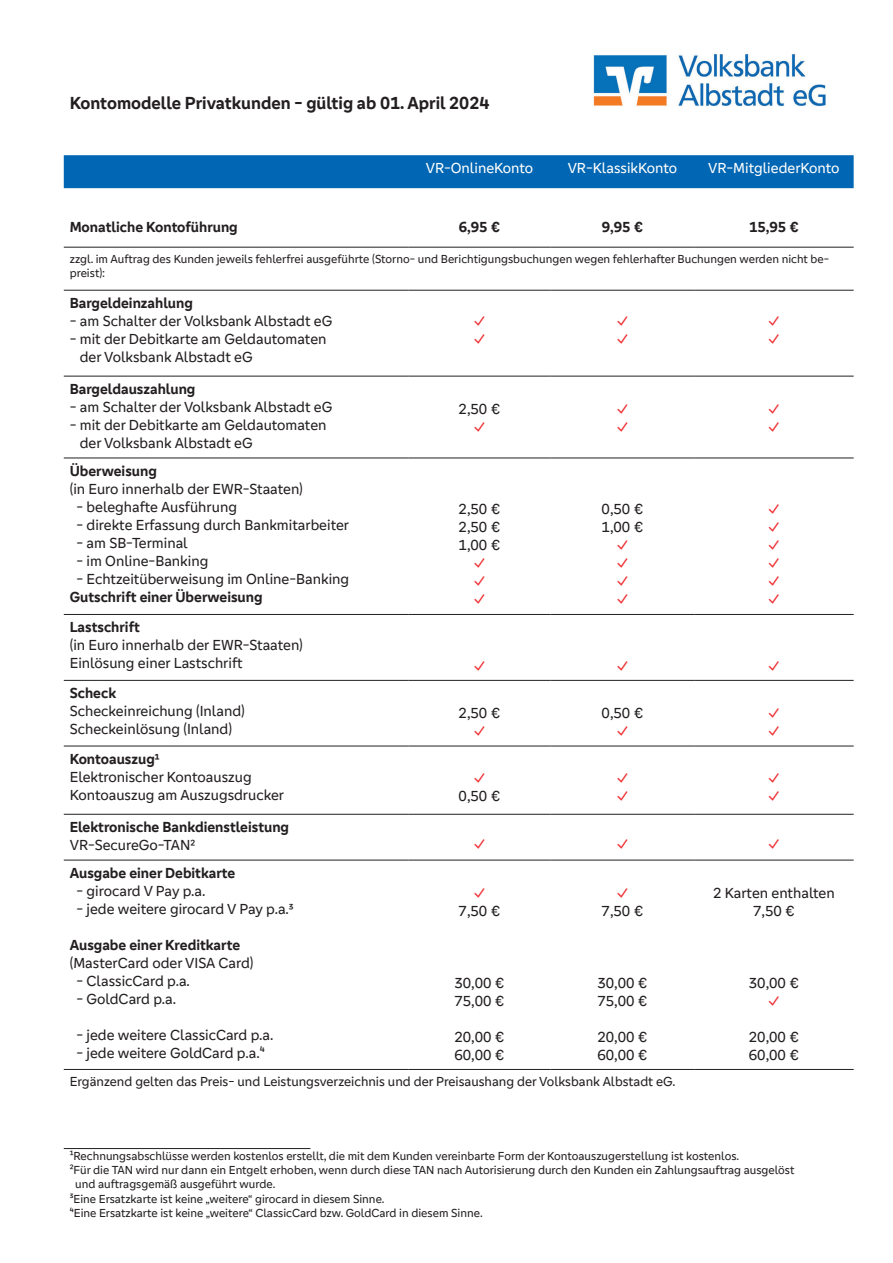
<style>
.page{position:relative;width:893px;height:1263px;background:#fff}
.page>*{position:absolute;margin:0;border:0;box-sizing:border-box;transform-origin:0 0}
.t1{font:700 18px "Genos GFG";color:#231f20}
.t2{font:15px/18px "Genos GFG";color:#231f20}
.t3{font:700 15px "Genos GFG";color:#231f20}
.t4{font:15px "Genos GFG";color:#fff}
.t5{font:15px/18px "Genos GFG";color:#ee3033}
.t6{font:13.5px "Genos GFG";color:#231f20}
.t7{font:12px/14.4px "Genos GFG";color:#231f20}
</style>
<div class="page">
<div style="left:64px;top:155px;width:790px;height:33px;background:#0166b3"></div>
<hr style="left:64px;top:247px;width:344px;height:1px;background:#231f20">
<hr style="left:408px;top:247px;width:143px;height:1px;background:#231f20">
<hr style="left:551px;top:247px;width:143px;height:1px;background:#231f20">
<hr style="left:694px;top:247px;width:160px;height:1px;background:#231f20">
<hr style="left:64px;top:290px;width:344px;height:1px;background:#231f20">
<hr style="left:408px;top:290px;width:143px;height:1px;background:#231f20">
<hr style="left:551px;top:290px;width:143px;height:1px;background:#231f20">
<hr style="left:694px;top:290px;width:160px;height:1px;background:#231f20">
<hr style="left:64px;top:376px;width:344px;height:1px;background:#231f20">
<hr style="left:408px;top:376px;width:143px;height:1px;background:#231f20">
<hr style="left:551px;top:376px;width:143px;height:1px;background:#231f20">
<hr style="left:694px;top:376px;width:160px;height:1px;background:#231f20">
<hr style="left:64px;top:458px;width:344px;height:1px;background:#231f20">
<hr style="left:408px;top:458px;width:143px;height:1px;background:#231f20">
<hr style="left:551px;top:458px;width:143px;height:1px;background:#231f20">
<hr style="left:694px;top:458px;width:160px;height:1px;background:#231f20">
<hr style="left:64px;top:614px;width:344px;height:1px;background:#231f20">
<hr style="left:408px;top:614px;width:143px;height:1px;background:#231f20">
<hr style="left:551px;top:614px;width:143px;height:1px;background:#231f20">
<hr style="left:694px;top:614px;width:160px;height:1px;background:#231f20">
<hr style="left:64px;top:680px;width:344px;height:1px;background:#231f20">
<hr style="left:408px;top:680px;width:143px;height:1px;background:#231f20">
<hr style="left:551px;top:680px;width:143px;height:1px;background:#231f20">
<hr style="left:694px;top:680px;width:160px;height:1px;background:#231f20">
<hr style="left:64px;top:746px;width:344px;height:1px;background:#231f20">
<hr style="left:408px;top:746px;width:143px;height:1px;background:#231f20">
<hr style="left:551px;top:746px;width:143px;height:1px;background:#231f20">
<hr style="left:694px;top:746px;width:160px;height:1px;background:#231f20">
<hr style="left:64px;top:814px;width:344px;height:1px;background:#231f20">
<hr style="left:408px;top:814px;width:143px;height:1px;background:#231f20">
<hr style="left:551px;top:814px;width:143px;height:1px;background:#231f20">
<hr style="left:694px;top:814px;width:160px;height:1px;background:#231f20">
<hr style="left:64px;top:860px;width:344px;height:1px;background:#231f20">
<hr style="left:408px;top:860px;width:143px;height:1px;background:#231f20">
<hr style="left:551px;top:860px;width:143px;height:1px;background:#231f20">
<hr style="left:694px;top:860px;width:160px;height:1px;background:#231f20">
<hr style="left:64px;top:1069px;width:344px;height:1px;background:#231f20">
<hr style="left:408px;top:1069px;width:143px;height:1px;background:#231f20">
<hr style="left:551px;top:1069px;width:143px;height:1px;background:#231f20">
<hr style="left:694px;top:1069px;width:160px;height:1px;background:#231f20">
<hr style="left:64px;top:1148px;width:246px;height:1px;background:#231f20">
<img style="left:593px;top:54px;width:233px;height:53px">
<p class="t1" style="left:70px;top:93px;width:421px">Kontomodelle Privatkunden - gültig ab 01. April 2024</p>
<p class="t4" style="left:426px;top:159px;width:109px">VR-OnlineKonto</p>
<p class="t4" style="left:568px;top:159px;width:111px">VR-KlassikKonto</p>
<p class="t4" style="left:708px;top:159px;width:133px">VR-MitgliederKonto</p>
<p class="t3" style="left:70px;top:218px;width:170px">Monatliche Kontoführung</p>
<p class="t3" style="left:459px;top:218px;width:43px">6,95 €</p>
<p class="t3" style="left:602px;top:218px;width:43px">9,95 €</p>
<p class="t3" style="left:749px;top:218px;width:51px">15,95 €</p>
<p class="t7" style="left:70px;top:251px;width:761px">zzgl. im Auftrag des Kunden jeweils fehlerfrei ausgeführte (Storno- und Berichtigungsbuchungen wegen fehlerhafter Buchungen werden nicht be&shy;preist):</p>
<p class="t3" style="left:70px;top:294px;width:125px">Bargeldeinzahlung</p>
<p class="t2" style="left:70px;top:312px;width:264px">- am Schalter der Volksbank Albstadt eG</p>
<p class="t2" style="left:80px;top:330px;width:248px;text-indent:-10px">- mit der Debitkarte am Geldautomaten der Volksbank Albstadt eG</p>
<p class="t5" style="left:474px;top:312px;width:13px">✓ ✓</p>
<p class="t5" style="left:617px;top:312px;width:13px">✓ ✓</p>
<p class="t5" style="left:768px;top:312px;width:13px">✓ ✓</p>
<p class="t3" style="left:70px;top:380px;width:127px">Bargeldauszahlung</p>
<p class="t2" style="left:70px;top:398px;width:264px">- am Schalter der Volksbank Albstadt eG</p>
<p class="t2" style="left:80px;top:416px;width:248px;text-indent:-10px">- mit der Debitkarte am Geldautomaten der Volksbank Albstadt eG</p>
<p class="t3" style="left:70px;top:462px;width:89px">Überweisung</p>
<p class="t2" style="left:70px;top:480px;width:234px">(in Euro innerhalb der EWR-Staaten)</p>
<p class="t2" style="left:76px;top:498px;width:162px">- beleghafte Ausführung</p>
<p class="t2" style="left:76px;top:516px;width:274px">- direkte Erfassung durch Bankmitarbeiter</p>
<p class="t2" style="left:76px;top:534px;width:113px">- am SB-Terminal</p>
<p class="t2" style="left:76px;top:552px;width:133px">- im Online-Banking</p>
<p class="t2" style="left:76px;top:570px;width:274px">- Echtzeitüberweisung im Online-Banking</p>
<p class="t3" style="left:70px;top:588px;width:194px">Gutschrift einer Überweisung</p>
<p class="t3" style="left:70px;top:618px;width:72px">Lastschrift</p>
<p class="t2" style="left:70px;top:636px;width:234px">(in Euro innerhalb der EWR-Staaten)<br>Einlösung einer Lastschrift</p>
<p class="t2" style="left:459px;top:400px;width:43px">2,50 €</p>
<p class="t5" style="left:474px;top:418px;width:13px">✓</p>
<p class="t2" style="left:459px;top:500px;width:43px;text-align:justify">2,50 € 2,50 € 1,00 €</p>
<p class="t5" style="left:474px;top:554px;width:13px;text-align:justify">✓ ✓ ✓</p>
<p class="t5" style="left:617px;top:400px;width:13px">✓ ✓</p>
<p class="t5" style="left:768px;top:400px;width:13px">✓ ✓</p>
<p class="t2" style="left:602px;top:500px;width:43px">0,50 €<br>1,00 €</p>
<p class="t5" style="left:617px;top:536px;width:13px;text-align:justify">✓ ✓ ✓ ✓</p>
<p class="t5" style="left:768px;top:500px;width:13px;text-align:justify">✓ ✓ ✓ ✓ ✓ ✓</p>
<p class="t5" style="left:474px;top:656px;width:13px">✓</p>
<p class="t5" style="left:617px;top:656px;width:13px">✓</p>
<p class="t5" style="left:768px;top:656px;width:13px">✓</p>
<p class="t3" style="left:70px;top:684px;width:48px">Scheck</p>
<p class="t2" style="left:70px;top:702px;width:177px">Scheckeinreichung (Inland)<br>Scheckeinlösung (Inland)</p>
<p class="t2" style="left:459px;top:704px;width:43px">2,50 €</p>
<p class="t5" style="left:474px;top:722px;width:13px">✓</p>
<p class="t3" style="left:70px;top:750px;width:91px">Kontoauszug1</p>
<p class="t2" style="left:70px;top:768px;width:216px">Elektronischer Kontoauszug<br>Kontoauszug am Auszugsdrucker</p>
<p class="t5" style="left:474px;top:768px;width:13px">✓</p>
<p class="t2" style="left:459px;top:786px;width:43px">0,50 €</p>
<p class="t2" style="left:602px;top:704px;width:43px">0,50 €</p>
<p class="t5" style="left:617px;top:722px;width:13px">✓</p>
<p class="t5" style="left:768px;top:704px;width:13px">✓ ✓</p>
<p class="t5" style="left:617px;top:768px;width:13px">✓ ✓</p>
<p class="t5" style="left:768px;top:768px;width:13px">✓ ✓</p>
<p class="t3" style="left:70px;top:818px;width:221px">Elektronische Bankdienstleistung</p>
<p class="t2" style="left:70px;top:836px;width:127px">VR-SecureGo-TAN2</p>
<p class="t5" style="left:474px;top:835px;width:13px">✓</p>
<p class="t5" style="left:617px;top:835px;width:13px">✓</p>
<p class="t5" style="left:768px;top:835px;width:13px">✓</p>
<p class="t3" style="left:70px;top:864px;width:167px">Ausgabe einer Debitkarte</p>
<p class="t2" style="left:76px;top:882px;width:130px">- girocard V Pay p.a.</p>
<p class="t2" style="left:76px;top:900px;width:219px">- jede weitere girocard V Pay p.a.3</p>
<p class="t3" style="left:70px;top:936px;width:172px">Ausgabe einer Kreditkarte</p>
<p class="t2" style="left:70px;top:954px;width:185px">(MasterCard oder VISA Card)</p>
<p class="t2" style="left:76px;top:972px;width:115px">- ClassicCard p.a.</p>
<p class="t2" style="left:76px;top:990px;width:101px">- GoldCard p.a.</p>
<p class="t2" style="left:76px;top:1026px;width:199px">- jede weitere ClassicCard p.a.</p>
<p class="t2" style="left:76px;top:1044px;width:190px">- jede weitere GoldCard p.a.⁴</p>
<p class="t2" style="left:713px;top:884px;width:123px;text-align:center">2 Karten enthalten<br>7,50 €</p>
<p class="t5" style="left:474px;top:884px;width:13px">✓</p>
<p class="t2" style="left:459px;top:902px;width:43px">7,50 €</p>
<p class="t5" style="left:617px;top:884px;width:13px">✓</p>
<p class="t2" style="left:602px;top:902px;width:43px">7,50 €</p>
<p class="t2" style="left:454px;top:974px;width:52px">30,00 €<br>75,00 €</p>
<p class="t2" style="left:454px;top:1028px;width:52px">20,00 €<br>60,00 €</p>
<p class="t2" style="left:597px;top:974px;width:52px">30,00 €<br>75,00 €</p>
<p class="t2" style="left:597px;top:1028px;width:52px">20,00 €<br>60,00 €</p>
<p class="t2" style="left:749px;top:974px;width:52px">30,00 €</p>
<p class="t5" style="left:768px;top:992px;width:13px">✓</p>
<p class="t2" style="left:749px;top:1028px;width:52px">20,00 €<br>60,00 €</p>
<p class="t6" style="left:70px;top:1074px;width:607px">Ergänzend gelten das Preis- und Leistungsverzeichnis und der Preisaushang der Volksbank Albstadt eG.</p>
<p class="t7" style="left:70px;top:1148px;width:671px">¹Rechnungsabschlüsse werden kostenlos erstellt, die mit dem Kunden vereinbarte Form der Kontoauszugerstellung ist kostenlos.</p>
<p class="t7" style="left:70px;top:1163px;width:726px">²Für die TAN wird nur dann ein Entgelt erhoben, wenn durch diese TAN nach Autorisierung durch den Kunden ein Zahlungsauftrag ausgelöst</p>
<p class="t7" style="left:75px;top:1177px;width:202px">und auftragsgemäß ausgeführt wurde.</p>
<p class="t7" style="left:70px;top:1191px;width:316px">³Eine Ersatzkarte ist keine „weitere“ girocard in diesem Sinne.</p>
<p class="t7" style="left:70px;top:1206px;width:414px">⁴Eine Ersatzkarte ist keine „weitere“ ClassicCard bzw. GoldCard in diesem Sinne.</p>
</div>
